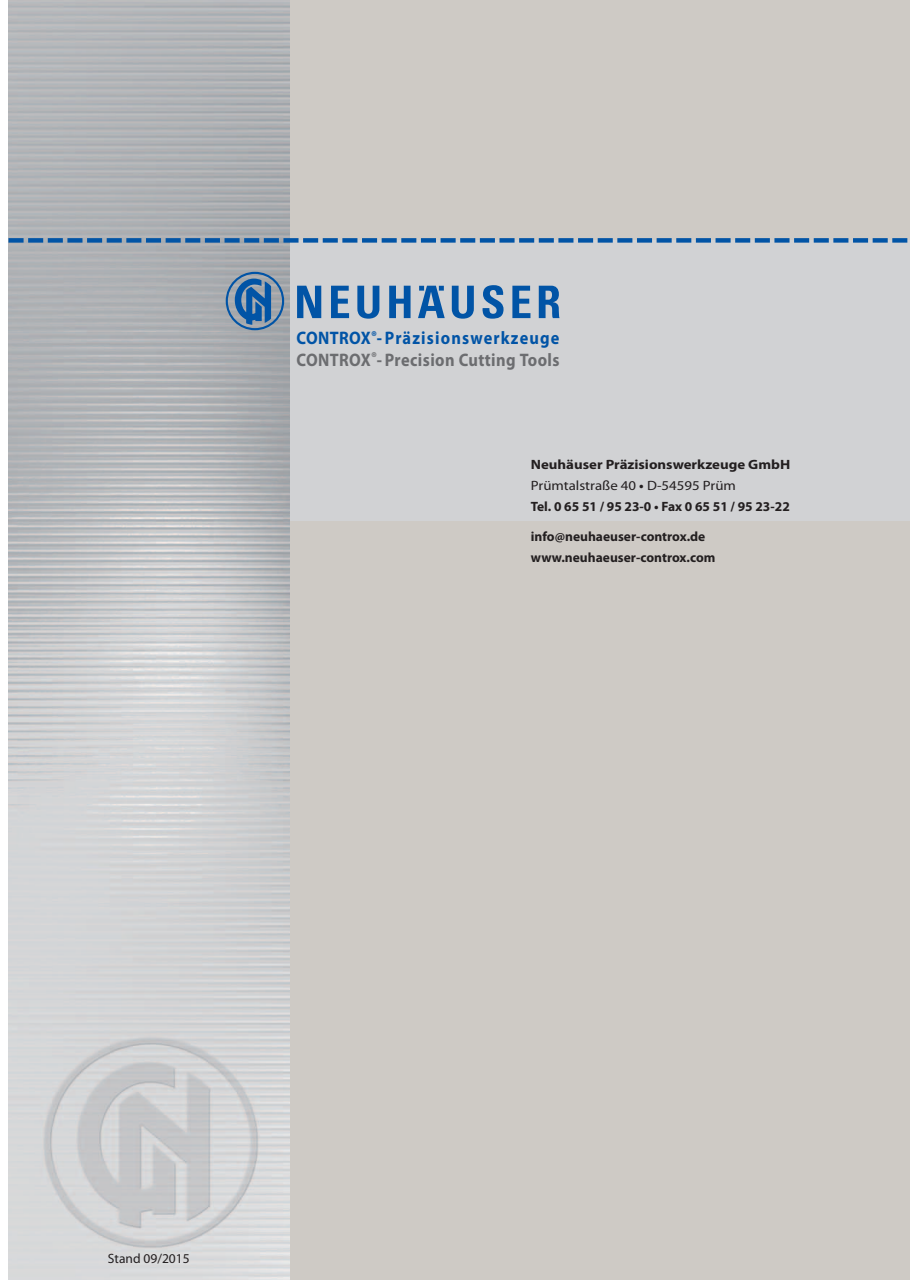
<style>
.page{position:relative;width:910px;height:1280px;background:#fff}
.page>*{position:absolute;margin:0;border:0;box-sizing:border-box;transform-origin:0 0}
.t1{font:700 18.15px/21.5px "Myriad Pro";letter-spacing:.025em;color:#6c6d70;scale:.9 1}
.t2{font:700 13.5px/21px "Myriad Pro";color:#231f20;scale:1.1 1}
.t3{font:700 13.5px/21px "Myriad Pro";color:#231f20}
.t4{font:13.5px "Myriad Pro";color:#231f20}
.s1{color:#0154a6}
.s2{font-weight:400}
</style>
<div class="page">
<div style="left:9px;top:0;width:901px;height:1280px;background:#cecac5"></div>
<div style="left:9px;top:240px;width:901px;height:281px;background:#d1d2d4"></div>
<img style="left:9px;top:0;width:280px;height:1280px">
<svg style="left:9px;top:238px;width:899px;height:5px"></svg>
<svg style="left:226px;top:272px;width:58px;height:58px"></svg>
<svg style="left:297px;top:285px;width:262px;height:34px"></svg>
<h1 class="t1" style="left:296px;top:329px;width:294px"><span class="s1">CONTROX</span><sup>®</sup><span class="s1">- Präzisionswerkzeuge<br></span>CONTROX<sup>®</sup>- Precision Cutting Tools</h1>
<p class="t2" style="left:531px;top:455px;width:237px">Neuhäuser Präzisionswerkzeuge GmbH<br><span class="s2">Prümtalstraße 40</span> • <span class="s2">D-54595 Prüm<br></span>Tel. 0 65 51 / 95 23-0 • Fax 0 65 51 / 95 23-22</p>
<p class="t3" style="left:531px;top:527px;width:186px">info@neuhaeuser-controx.de www.neuhaeuser-controx.com</p>
<p class="t4" style="left:108px;top:1253px;width:83px">Stand 09/2015</p>
</div>
